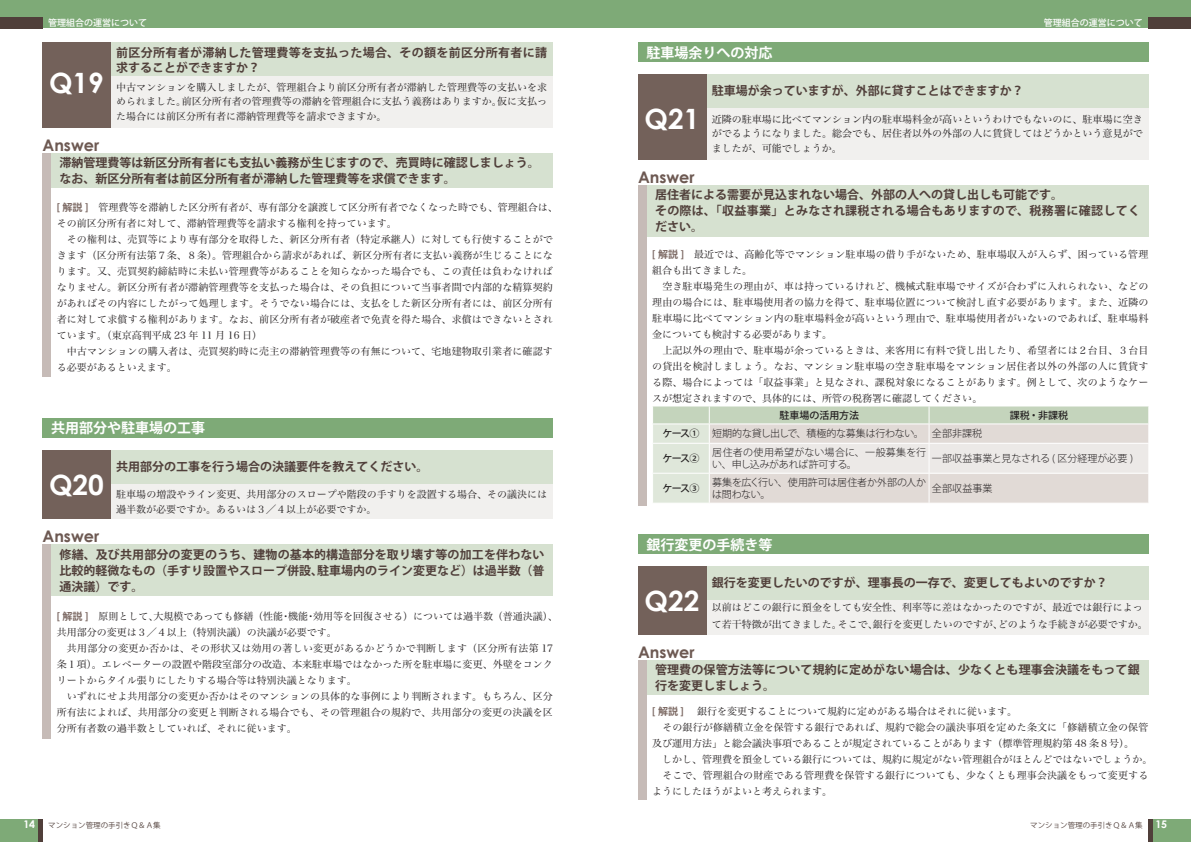
<style>
.page{position:relative;width:1191px;height:842px;background:#fff}
.page>*{position:absolute;margin:0;border:0;box-sizing:border-box;transform-origin:0 0}
._2設問見出し{font:700 28px "Century Gothic";color:#fff}
.A_no{font:700 16px "Century Gothic";color:#6d5952}
._１章小見出し{font:700 14px "Koz Go Pr 6 N";color:#fff}
._3回答見出し{font:700 12px/16px "Koz Go Pr 6 N";color:#503f3a;text-align:justify}
._2設問見出し-2{font:700 12px "Koz Go Pr 6 N";color:#503f3a}
._2設問見出し-3{font:700 12px/15px "Koz Go Pr 6 N";letter-spacing:.025em;color:#503f3a}
._3回答見出し-2{font:700 12px/16px "Koz Go Pr 6 N";letter-spacing:.025em;color:#503f3a}
._4解説{font:10px/16px "Hira Min Pro N W3";color:#231f20}
._2設問詳細{font:10px/14px "Hira Min Pro N W3";color:#231f20}
.小塚ゴチL9pt{font:300 10px/12px "Koz Go Pro";letter-spacing:-.01em;color:#231f20}
.小塚ゴチL9pt-2{font:500 10px "Koz Go Pro";letter-spacing:-.02em;color:#231f20}
.t1{font:500 9px "Koz Go Pr 6 N";color:#fff}
.t2{font:7.5px "Koz Go Pr 6 N";color:#503f3a}
.s1{font-family:"Koz Go Pr 6 N";font-weight:700;color:#7a6761}
.s2{font-family:"Century Gothic";font-weight:700;font-size:10.5px;color:#fff}
</style>
<div class="page">
<div style="left:0;top:0;width:595px;height:28px;background:#7eaa77"></div>
<div style="left:0;top:17px;width:43px;height:11px;background:#503f3a"></div>
<div style="left:0;top:819px;width:43px;height:23px;background:#7eaa77"></div>
<div style="left:595px;top:0;width:596px;height:28px;background:#7eaa77"></div>
<div style="left:1148px;top:17px;width:43px;height:11px;background:#503f3a"></div>
<div style="left:1148px;top:819px;width:43px;height:23px;background:#7eaa77"></div>
<div style="left:43px;top:418px;width:510px;height:19px;background:#7eaa77"></div>
<div style="left:43px;top:43px;width:510px;height:34px;background:#d6e1d0"></div>
<div style="left:43px;top:77px;width:510px;height:51px;background:#f1f0ee"></div>
<div style="left:43px;top:43px;width:68px;height:85px;background:#73615a"></div>
<div style="left:43px;top:153px;width:510px;height:34px;background:#d6e1d0"></div>
<div style="left:43px;top:153px;width:8px;height:223px;background:#c6bbb7"></div>
<div style="left:43px;top:451px;width:510px;height:34px;background:#d6e1d0"></div>
<div style="left:43px;top:485px;width:510px;height:34px;background:#f1f0ee"></div>
<div style="left:43px;top:451px;width:68px;height:68px;background:#73615a"></div>
<div style="left:43px;top:544px;width:510px;height:51px;background:#d6e1d0"></div>
<div style="left:43px;top:544px;width:8px;height:195px;background:#c6bbb7"></div>
<div style="left:638px;top:43px;width:510px;height:19px;background:#7eaa77"></div>
<div style="left:638px;top:534px;width:510px;height:20px;background:#7eaa77"></div>
<div style="left:638px;top:74px;width:510px;height:34px;background:#d6e1d0"></div>
<div style="left:638px;top:108px;width:510px;height:51px;background:#f1f0ee"></div>
<div style="left:638px;top:74px;width:68px;height:85px;background:#73615a"></div>
<div style="left:638px;top:185px;width:510px;height:51px;background:#d6e1d0"></div>
<div style="left:638px;top:185px;width:8px;height:320px;background:#c6bbb7"></div>
<div style="left:638px;top:566px;width:510px;height:34px;background:#d6e1d0"></div>
<div style="left:638px;top:600px;width:510px;height:34px;background:#f1f0ee"></div>
<div style="left:638px;top:566px;width:68px;height:68px;background:#73615a"></div>
<div style="left:638px;top:660px;width:510px;height:34px;background:#d6e1d0"></div>
<div style="left:638px;top:660px;width:8px;height:139px;background:#c6bbb7"></div>
<div style="left:38px;top:819px;width:5px;height:23px;background:#503f3a"></div>
<hr style="left:1148px;top:819px;width:4px;height:23px;background:#503f3a">
<svg style="left:653px;top:406px;width:496px;height:97px"></svg>
<p class="t1" style="left:48px;top:18px;width:100px">管理組合の運営について</p>
<p class="t1" style="left:1043px;top:18px;width:100px">管理組合の運営について</p>
<p class="_2設問見出し" style="left:49px;top:65px;width:56px">Q19</p>
<p class="A_no" style="left:43px;top:135px;width:58px">Answer</p>
<p class="_2設問見出し-3" style="left:116px;top:45px;width:432px">前区分所有者が滞納した管理費等を支払った場合、その額を前区分所有者に請求することができますか？</p>
<p class="_2設問詳細" style="left:116px;top:79px;width:432px">中古マンションを購入しましたが、管理組合より前区分所有者が滞納した管理費等の支払いを求められました。前区分所有者の管理費等の滞納を管理組合に支払う義務はありますか。仮に支払っ</p>
<p class="_2設問詳細" style="left:116px;top:108px;width:271px">た場合には前区分所有者に滞納管理費等を請求できますか。</p>
<p class="_3回答見出し" style="left:60px;top:154px;width:481px">滞納管理費等は新区分所有者にも支払い義務が生じますので、売買時に確認しましょう。</p>
<p class="_3回答見出し" style="left:60px;top:170px;width:397px">なお、新区分所有者は前区分所有者が滞納した管理費等を求償できます。</p>
<p class="_4解説" style="left:57px;top:198px;width:503px"><span class="s1">[ 解説 ]　</span>管理費等を滞納した区分所有者が、専有部分を譲渡して区分所有者でなくなった時でも、管理組合は、その前区分所有者に対して、滞納管理費等を請求する権利を持っています。</p>
<p class="_4解説" style="left:57px;top:230px;width:498px;text-align:justify">　その権利は、売買等により専有部分を取得した、新区分所有者（特定承継人）に対しても行使することができます（区分所有法第７条、８条）。管理組合から請求があれば、新区分所有者に支払い義務が生じることになります。又、売買契約締結時に未払い管理費等があることを知らなかった場合でも、この責任は負わなければなりません。新区分所有者が滞納管理費等を支払った場合は、その負担について当事者間で内部的な精算契約があればその内容にしたがって処理します。そうでない場合には、支払をした新区分所有者には、前区分所有者に対して求償する権利があります。なお、前区分所有者が破産者で免責を得た場合、求償はできないとされています。（東京高判平成 23 年 11 月 16 日）</p>
<p class="_4解説" style="left:57px;top:342px;width:497px">　中古マンションの購入者は、売買契約時に売主の滞納管理費等の有無について、宅地建物取引業者に確認する必要があるといえます。</p>
<p class="_１章小見出し" style="left:51px;top:420px;width:156px">共用部分や駐車場の工事</p>
<p class="_2設問見出し-2" style="left:116px;top:460px;width:313px">共用部分の工事を行う場合の決議要件を教えてください。</p>
<p class="_2設問見出し" style="left:49px;top:467px;width:56px">Q20</p>
<p class="_2設問詳細" style="left:116px;top:486px;width:432px;line-height:15px">駐車場の増設やライン変更、共用部分のスロープや階段の手すりを設置する場合、その議決には過半数が必要ですか。あるいは３／４以上が必要ですか。</p>
<p class="_3回答見出し" style="left:60px;top:546px;width:486px">修繕、及び共用部分の変更のうち、建物の基本的構造部分を取り壊す等の加工を伴わない比較的軽微なもの（手すり設置やスロープ併設、駐車場内のライン変更など）は過半数（普通決議）です。</p>
<p class="A_no" style="left:43px;top:526px;width:58px">Answer</p>
<p class="_4解説" style="left:57px;top:608px;width:503px"><span class="s1">[ 解説 ]　</span>原則として、大規模であっても修繕（性能・機能・効用等を回復させる）については過半数（普通決議）、共用部分の変更は３／４以上（特別決議）の決議が必要です。</p>
<p class="_4解説" style="left:57px;top:640px;width:498px;text-align:justify">　共用部分の変更か否かは、その形状又は効用の著しい変更があるかどうかで判断します（区分所有法第 17条１項）。エレベーターの設置や階段室部分の改造、本来駐車場ではなかった所を駐車場に変更、外壁をコンクリートからタイル張りにしたりする場合等は特別決議となります。</p>
<p class="_4解説" style="left:57px;top:688px;width:498px;text-align:justify">　いずれにせよ共用部分の変更か否かはそのマンションの具体的な事例により判断されます。もちろん、区分所有法によれば、共用部分の変更と判断される場合でも、その管理組合の規約で、共用部分の変更の決議を区分所有者数の過半数としていれば、それに従います。</p>
<p class="_１章小見出し" style="left:646px;top:45px;width:127px">駐車場余りへの対応</p>
<p class="_2設問見出し-2" style="left:711px;top:84px;width:313px">駐車場が余っていますが、外部に貸すことはできますか？</p>
<p class="_2設問詳細" style="left:711px;top:111px;width:432px">近隣の駐車場に比べてマンション内の駐車場料金が高いというわけでもないのに、駐車場に空きがでるようになりました。総会でも、居住者以外の外部の人に賃貸してはどうかという意見がで</p>
<p class="_2設問詳細" style="left:711px;top:140px;width:131px">ましたが、可能でしょうか。</p>
<p class="_3回答見出し" style="left:655px;top:187px;width:409px">居住者による需要が見込まれない場合、外部の人への貸し出しも可能です。</p>
<p class="_3回答見出し-2" style="left:655px;top:203px;width:486px">その際は、「収益事業」とみなされ課税される場合もありますので、税務署に確認してください。</p>
<p class="_2設問見出し" style="left:644px;top:102px;width:56px">Q21</p>
<p class="A_no" style="left:638px;top:167px;width:58px">Answer</p>
<p class="_4解説" style="left:652px;top:245px;width:497px"><span class="s1">[ 解説 ]　</span>最近では、高齢化等でマンション駐車場の借り手がないため、駐車場収入が入らず、困っている管理組合も出てきました。</p>
<p class="_4解説" style="left:652px;top:277px;width:498px;text-align:justify">　空き駐車場発生の理由が、車は持っているけれど、機械式駐車場でサイズが合わずに入れられない、などの理由の場合には、駐車場使用者の協力を得て、駐車場位置について検討し直す必要があります。また、近隣の駐車場に比べてマンション内の駐車場料金が高いという理由で、駐車場使用者がいないのであれば、駐車場料金についても検討する必要があります。</p>
<p class="_4解説" style="left:652px;top:341px;width:498px;text-align:justify">　上記以外の理由で、駐車場が余っているときは、来客用に有料で貸し出したり、希望者には２台目、３台目の貸出を検討しましょう。なお、マンション駐車場の空き駐車場をマンション居住者以外の外部の人に賃貸する際、場合によっては「収益事業」と見なされ、課税対象になることがあります。例として、次のようなケースが想定されますので、具体的には、所管の税務署に確認してください。</p>
<p class="小塚ゴチL9pt-2" style="left:779px;top:409px;width:81px">駐車場の活用方法</p>
<p class="小塚ゴチL9pt-2" style="left:1009px;top:409px;width:60px">課税・非課税</p>
<p class="小塚ゴチL9pt-2" style="left:662px;top:427px;width:39px">ケース①</p>
<p class="小塚ゴチL9pt" style="left:712px;top:428px;width:213px">短期的な貸し出しで、積極的な募集は行わない。</p>
<p class="小塚ゴチL9pt" style="left:932px;top:428px;width:52px">全部非課税</p>
<p class="小塚ゴチL9pt-2" style="left:662px;top:452px;width:39px">ケース②</p>
<p class="小塚ゴチL9pt" style="left:712px;top:446px;width:216px">居住者の使用希望がない場合に、一般募集を行い、申し込みがあれば許可する。</p>
<p class="小塚ゴチL9pt" style="left:932px;top:452px;width:203px">一部収益事業と見なされる ( 区分経理が必要 )</p>
<p class="小塚ゴチL9pt-2" style="left:662px;top:482px;width:39px">ケース③</p>
<p class="小塚ゴチL9pt" style="left:712px;top:476px;width:216px">募集を広く行い、使用許可は居住者か外部の人かは問わない。</p>
<p class="小塚ゴチL9pt" style="left:932px;top:482px;width:62px">全部収益事業</p>
<p class="_１章小見出し" style="left:646px;top:536px;width:127px">銀行変更の手続き等</p>
<p class="_2設問見出し-2" style="left:711px;top:576px;width:397px">銀行を変更したいのですが、理事長の一存で、変更してもよいのですか？</p>
<p class="_2設問詳細" style="left:711px;top:598px;width:437px;line-height:17px">以前はどこの銀行に預金をしても安全性、利率等に差はなかったのですが、最近では銀行によって若干特徴が出てきました。そこで、銀行を変更したいのですが、どのような手続きが必要ですか。</p>
<p class="_3回答見出し" style="left:655px;top:661px;width:486px">管理費の保管方法等について規約に定めがない場合は、少なくとも理事会決議をもって銀行を変更しましょう。</p>
<p class="_2設問見出し" style="left:644px;top:583px;width:56px">Q22</p>
<p class="A_no" style="left:638px;top:642px;width:58px">Answer</p>
<p class="_4解説" style="left:652px;top:703px;width:366px"><span class="s1">[ 解説 ]　</span> 銀行を変更することについて規約に定めがある場合はそれに従います。</p>
<p class="_4解説" style="left:652px;top:719px;width:497px">　その銀行が修繕積立金を保管する銀行であれば、規約で総会の議決事項を定めた条文に「修繕積立金の保管及び運用方法」と総会議決事項であることが規定されていることがあります（標準管理規約第 48 条８号）。</p>
<p class="_4解説" style="left:652px;top:751px;width:501px">　しかし、管理費を預金している銀行については、規約に規定がない管理組合がほとんどではないでしょうか。</p>
<p class="_4解説" style="left:652px;top:767px;width:497px">　そこで、管理組合の財産である管理費を保管する銀行についても、少なくとも理事会決議をもって変更するようにしたほうがよいと考えられます。</p>
<p class="t2" style="left:23px;top:821px;width:139px"><span class="s2">14</span> マンション管理の手引きＱ＆Ａ集</p>
<p class="t2" style="left:1030px;top:821px;width:138px">マンション管理の手引きＱ＆Ａ集 <span class="s2">15</span></p>
</div>
